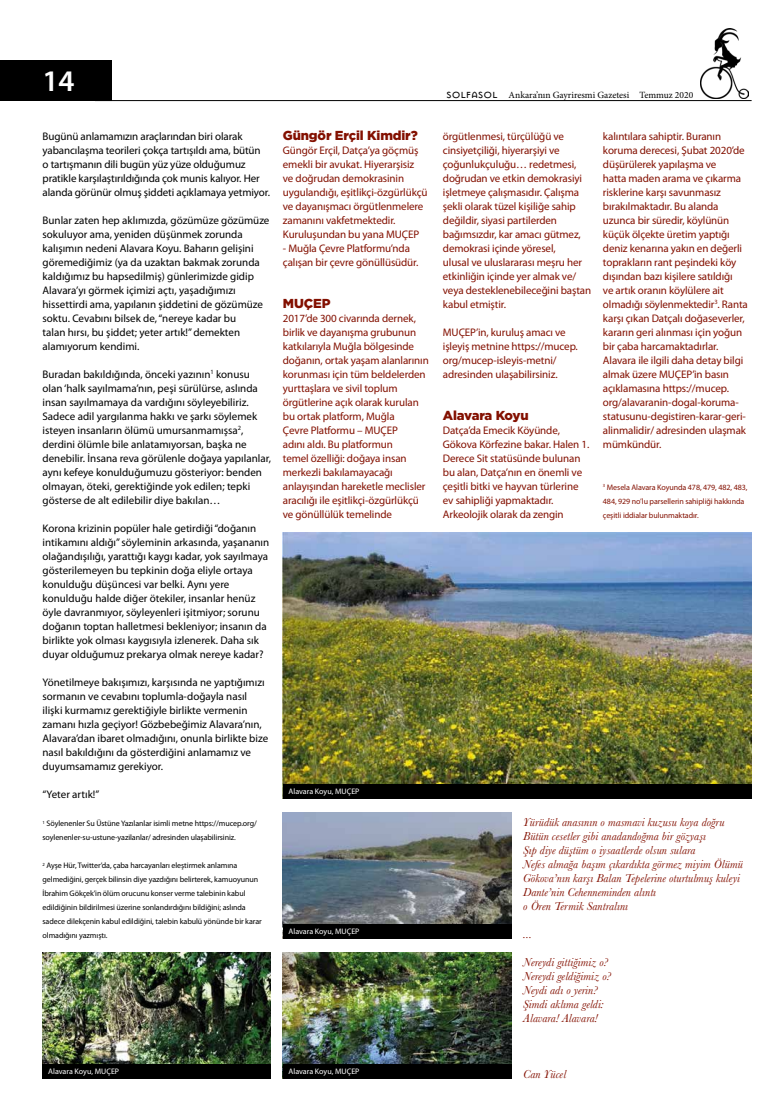
<style>
.page{position:relative;width:780px;height:1120px;background:#fff}
.page>*{position:absolute;margin:0;border:0;box-sizing:border-box;transform-origin:0 0}
.t1{font:600 30px "Myriad Pro";color:#fff}
.t2{font:900 13px "Gotham";letter-spacing:-.01em;color:#831000}
.t3{font:900 13px "Gotham";letter-spacing:-.035em;color:#831000}
.t4{font:italic 12px/14px "Baskerville";letter-spacing:.005em;color:#831000}
.t5{font:11px/14px "Myriad Pro";letter-spacing:-.01em;color:#831000}
.t6{font:11px/14px "Myriad Pro";color:#000}
.t7{font:9.5px "Minion Pro";color:#000}
.t8{font:8px/14px "Myriad Pro";letter-spacing:-.01em;color:#000}
.t9{font:8px/14px "Myriad Pro";letter-spacing:-.01em;color:#831000}
.t10{font:8px "Myriad Pro";color:#fff}
.s1{font-family:"Mason Sans";font-size:14px}
</style>
<div class="page">
<hr style="left:95px;top:100px;width:656px;height:1px;background:#000">
<div style="left:0;top:60px;width:111px;height:41px;background:#000"></div>
<img style="left:700px;top:28px;width:48px;height:71px">
<img style="left:283px;top:532px;width:468px;height:252px">
<img style="left:283px;top:812px;width:228px;height:112px">
<img style="left:283px;top:952px;width:228px;height:112px">
<img style="left:43px;top:952px;width:228px;height:112px">
<div style="left:283px;top:784px;width:468px;height:14px;background:#000"></div>
<div style="left:283px;top:924px;width:228px;height:14px;background:#000"></div>
<div style="left:283px;top:1064px;width:228px;height:14px;background:#000"></div>
<div style="left:43px;top:1064px;width:228px;height:14px;background:#000"></div>
<h1 class="t1" style="left:43px;top:64px;width:34px">14</h1>
<p class="t6" style="left:43px;top:130px;width:229px">Bugünü anlamamızın araçlarından biri olarak yabancılaşma teorileri çokça tartışıldı ama, bütün<br>o tartışmanın dili bugün yüz yüze olduğumuz pratikle karşılaştırıldığında çok munis kalıyor. Her alanda görünür olmuş şiddeti açıklamaya yetmiyor.</p>
<p class="t6" style="left:43px;top:214px;width:228px">Bunlar zaten hep aklımızda, gözümüze gözümüze sokuluyor ama, yeniden düşünmek zorunda kalışımın nedeni Alavara Koyu. Baharın gelişini göremediğimiz (ya da uzaktan bakmak zorunda kaldığımız bu hapsedilmiş) günlerimizde gidip Alavara’yı görmek içimizi açtı, yaşadığımızı hissettirdi ama, yapılanın şiddetini de gözümüze soktu. Cevabını bilsek de, “nereye kadar bu<br>talan hırsı, bu şiddet; yeter artık!” demekten alamıyorum kendimi.</p>
<p class="t6" style="left:43px;top:368px;width:230px">Buradan bakıldığında, önceki yazının<sup>1</sup> konusu olan ‘halk sayılmama’nın, peşi sürülürse, aslında insan sayılmamaya da vardığını söyleyebiliriz.<br>Sadece adil yargılanma hakkı ve şarkı söylemek isteyen insanların ölümü umursanmamışsa<sup>2</sup>, derdini ölümle bile anlatamıyorsan, başka ne denebilir. İnsana reva görülenle doğaya yapılanlar, aynı kefeye konulduğumuzu gösteriyor: benden olmayan, öteki, gerektiğinde yok edilen; tepki gösterse de alt edilebilir diye bakılan…</p>
<p class="t6" style="left:43px;top:522px;width:228px">Korona krizinin popüler hale getirdiği “doğanın intikamını aldığı” söyleminin arkasında, yaşananın olağandışılığı, yarattığı kaygı kadar, yok sayılmaya gösterilemeyen bu tepkinin doğa eliyle ortaya konulduğu düşüncesi var belki. Aynı yere konulduğu halde diğer ötekiler, insanlar henüz öyle davranmıyor, söyleyenleri işitmiyor; sorunu doğanın toptan halletmesi bekleniyor; insanın da birlikte yok olması kaygısıyla izlenerek. Daha sık duyar olduğumuz prekarya olmak nereye kadar?</p>
<p class="t6" style="left:43px;top:676px;width:227px">Yönetilmeye bakışımızı, karşısında ne yaptığımızı sormanın ve cevabını toplumla-doğayla nasıl ilişki kurmamız gerektiğiyle birlikte vermenin zamanı hızla geçiyor! Gözbebeğimiz Alavara’nın, Alavara’dan ibaret olmadığını, onunla birlikte bize nasıl bakıldığını da gösterdiğini anlamamız ve duyumsamamız gerekiyor.</p>
<p class="t6" style="left:43px;top:788px;width:58px">“Yeter artık!”</p>
<p class="t8" style="left:43px;top:816px;width:216px"><sup>1</sup> Söylenenler Su Üstüne Yazılanlar isimli metne https://mucep.org/ soylenenler-su-ustune-yazilanlar/ adresinden ulaşabilirsiniz.</p>
<p class="t8" style="left:43px;top:858px;width:221px"><sup>2</sup> Ayşe Hür, Twitter’da, çaba harcayanları eleştirmek anlamına gelmediğini, gerçek bilinsin diye yazdığını belirterek, kamuoyunun İbrahim Gökçek’in ölüm orucunu konser verme talebinin kabul edildiğinin bildirilmesi üzerine sonlandırdığını bildiğini; aslında sadece dilekçenin kabul edildiğini, talebin kabulü yönünde bir karar olmadığını yazmıştı.</p>
<p class="t2" style="left:283px;top:128px;width:136px">Güngör Erçil Kimdir?</p>
<p class="t5" style="left:283px;top:144px;width:146px">Güngör Erçil, Datça’ya göçmüş emekli bir avukat. Hiyerarşisiz ve doğrudan demokrasinin uygulandığı, eşitlikçi-özgürlükçü ve dayanışmacı örgütlenmelere zamanını vakfetmektedir.<br>Kuruluşundan bu yana MUÇEP</p>
<p class="t5" style="left:283px;top:242px;width:137px">- Muğla Çevre Platformu’nda çalışan bir çevre gönüllüsüdür.</p>
<p class="t2" style="left:283px;top:296px;width:49px">MUÇEP</p>
<p class="t5" style="left:283px;top:312px;width:147px">2017’de 300 civarında dernek, birlik ve dayanışma grubunun katkılarıyla Muğla bölgesinde doğanın, ortak yaşam alanlarının korunması için tüm beldelerden yurttaşlara ve sivil toplum örgütlerine açık olarak kurulan bu ortak platform, Muğla<br>Çevre Platformu – MUÇEP<br>adını aldı. Bu platformun<br>temel özelliği: doğaya insan merkezli bakılamayacağı anlayışından hareketle meclisler aracılığı ile eşitlikçi-özgürlükçü ve gönüllülük temelinde</p>
<p class="t10" style="left:288px;top:787px;width:72px">Alavara Koyu, MUÇEP</p>
<p class="t10" style="left:288px;top:927px;width:72px">Alavara Koyu, MUÇEP</p>
<p class="t7" style="left:446px;top:89px;width:248px"><span class="s1">solfasol</span> Ankara’nın Gayriresmi Gazetesi Temmuz 2020</p>
<p class="t5" style="left:443px;top:130px;width:150px">örgütlenmesi, türçülüğü ve cinsiyetçiliği, hiyerarşiyi ve çoğunlukçuluğu… redetmesi, doğrudan ve etkin demokrasiyi işletmeye çalışmasıdır. Çalışma şekli olarak tüzel kişiliğe sahip değildir, siyasi partilerden bağımsızdır, kar amacı gütmez, demokrasi içinde yöresel,<br>ulusal ve uluslararası meşru her etkinliğin içinde yer almak ve/ veya desteklenebileceğini baştan kabul etmiştir.</p>
<p class="t5" style="left:443px;top:326px;width:136px">MUÇEP’in, kuruluş amacı ve işleyiş metnine https://mucep. org/mucep-isleyis-metni/ adresinden ulaşabilirsiniz.</p>
<p class="t3" style="left:443px;top:408px;width:87px">Alavara Koyu</p>
<p class="t5" style="left:443px;top:424px;width:148px">Datça’da Emecik Köyünde,<br>Gökova Körfezine bakar. Halen 1.<br>Derece Sit statüsünde bulunan bu alan, Datça’nın en önemli ve çeşitli bitki ve hayvan türlerine ev sahipliği yapmaktadır.<br>Arkeolojik olarak da zengin</p>
<p class="t5" style="left:603px;top:130px;width:146px">kalıntılara sahiptir. Buranın koruma derecesi, Şubat 2020’de düşürülerek yapılaşma ve<br>hatta maden arama ve çıkarma risklerine karşı savunmasız bırakılmaktadır. Bu alanda uzunca bir süredir, köylünün küçük ölçekte üretim yaptığı deniz kenarına yakın en değerli toprakların rant peşindeki köy dışından bazı kişilere satıldığı<br>ve artık oranın köylülere ait olmadığı söylenmektedir<sup>3</sup>. Ranta karşı çıkan Datçalı doğaseverler, kararın geri alınması için yoğun bir çaba harcamaktadırlar.<br>Alavara ile ilgili daha detay bilgi almak üzere MUÇEP’in basın açıklamasına https://mucep. org/alavaranin-dogal-koruma&shy;statusunu-degistiren-karar-geri&shy;alinmalidir/ adresinden ulaşmak mümkündür.</p>
<p class="t9" style="left:603px;top:480px;width:146px"><sup>3</sup> Mesela Alavara Koyunda 478, 479, 482, 483,<br>484, 929 no’lu parsellerin sahipliği hakkında çeşitli iddialar bulunmaktadır.</p>
<p class="t4" style="left:523px;top:815px;width:221px">Yürüdük anasının o masmavi kuzusu koya doğru Bütün cesetler gibi anadandoğma bir gözyaşı<br>Şıp diye düştüm o iysaatlerde olsun sulara<br>Nefes almağa başım çıkardıkta görmez miyim Ölümü Gökova’nın karşı Balan Tepelerine oturtulmuş kuleyi Dante’nin Cehenneminden alıntı<br>o Ören Termik Santralını</p>
<p class="t4" style="left:523px;top:927px;width:10px">...</p>
<p class="t4" style="left:523px;top:955px;width:89px">Nereydi gittiğimiz o?<br>Nereydi geldiğimiz o?<br>Neydi adı o yerin?<br>Şimdi aklıma geldi:<br>Alavara! Alavara!</p>
<p class="t10" style="left:48px;top:1067px;width:72px">Alavara Koyu, MUÇEP</p>
<p class="t10" style="left:288px;top:1067px;width:72px">Alavara Koyu, MUÇEP</p>
<p class="t4" style="left:523px;top:1067px;width:44px">Can Yücel</p>
</div>
